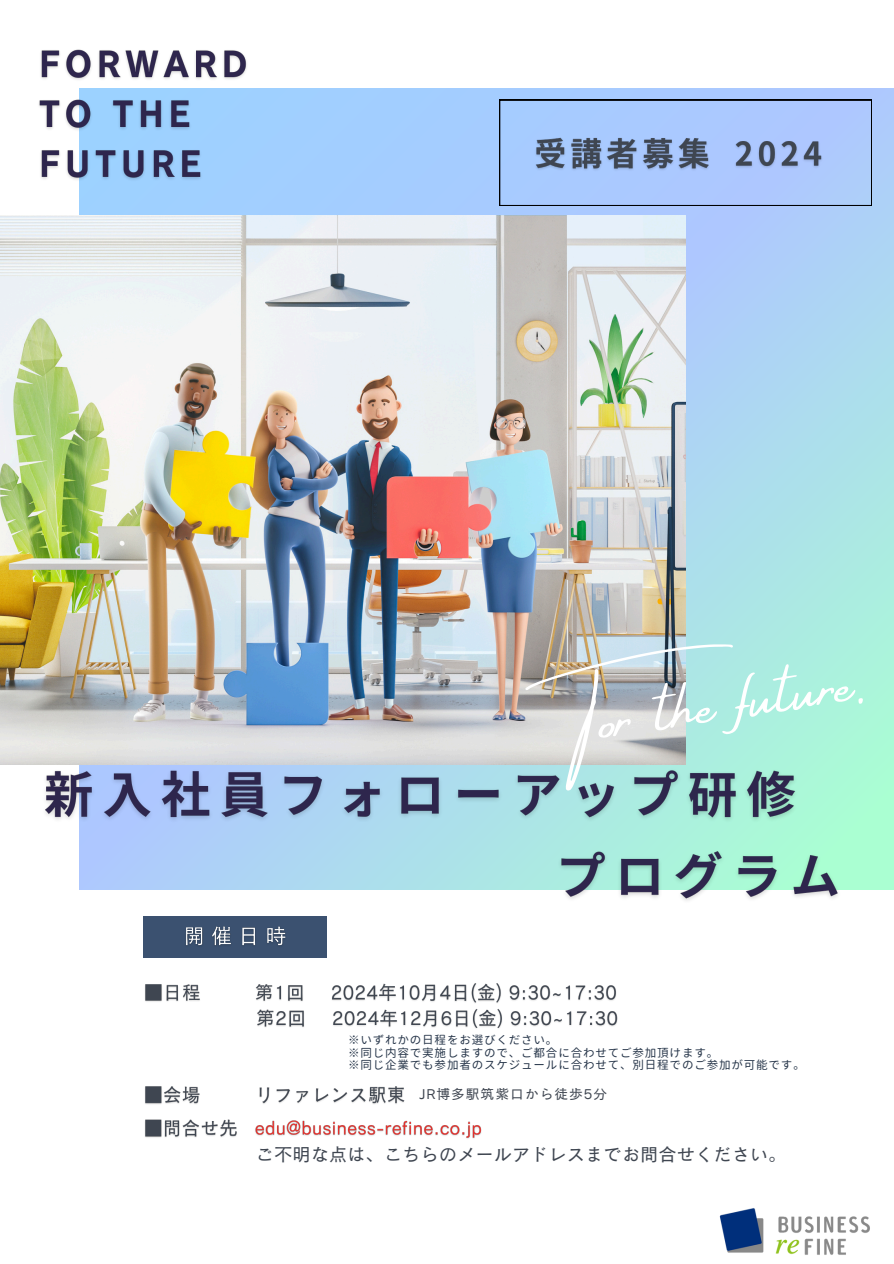
<style>
.page{position:relative;width:894px;height:1264px;background:#fff}
.page>*{position:absolute;margin:0;border:0;box-sizing:border-box;transform-origin:0 0}
.t1{font:64.5px "Amsterdam Four";color:#fff}
.t2{font:18.3px "Canva Cezanne Pro N M";color:#3f4651}
.t3{font:13.8px "Canva Cezanne Pro N M";letter-spacing:.07em;color:#3f4651}
.t4{font:11.55px "Gen Jyuu Gothic";letter-spacing:.07em;color:#27364a}
</style>
<div class="page">
<div style="left:79px;top:89px;width:814px;height:800px;background:linear-gradient(to bottom,#a8c2ff,#adffd2)"></div>
<img style="left:0;top:216px;width:684px;height:548px">
<div style="left:143px;top:916px;width:183px;height:41px;background:#3b5170"></div>
<div style="left:499px;top:100px;width:372px;height:105px;background:#abc9ff"></div>
<img style="left:531px;top:129px;width:183px;height:46px">
<img style="left:730px;top:129px;width:95px;height:46px">
<img style="left:39px;top:49px;width:213px;height:136px">
<img style="left:256px;top:984px;width:47px;height:18px">
<img style="left:332px;top:983px;width:284px;height:20px">
<img style="left:257px;top:1009px;width:47px;height:18px">
<img style="left:333px;top:1009px;width:285px;height:20px">
<img style="left:259px;top:1086px;width:146px;height:18px">
<img style="left:145px;top:1086px;width:55px;height:18px">
<img style="left:145px;top:984px;width:55px;height:18px">
<img style="left:145px;top:1119px;width:92px;height:19px">
<img style="left:255px;top:1120px;width:227px;height:19px">
<img style="left:186px;top:926px;width:100px;height:20px">
<img style="left:37px;top:756px;width:812px;height:145px">
<img style="left:719px;top:1208px;width:151px;height:47px">
<p class="t1" style="left:569px;top:690px;width:293px;rotate:-9deg">Tor the future.</p>
<p class="t4" style="left:348px;top:1031px;width:211px">※いずれかの日程をお選びください。</p>
<p class="t4" style="left:348px;top:1044px;width:371px">※同じ内容で実施しますので、ご都合に合わせてご参加頂けます。</p>
<h6 class="t4" style="left:348px;top:1056px;width:458px">※同じ企業でも参加者のスケジュールに合わせて、別日程でのご参加が可能です。</h6>
<p class="t3" style="left:419px;top:1086px;width:189px">JR博多駅筑紫口から徒歩5分</p>
<h1 class="t2" style="left:256px;top:1145px;width:532px">ご不明な点は、こちらのメールアドレスまでお問合せください。</h1>
</div>
